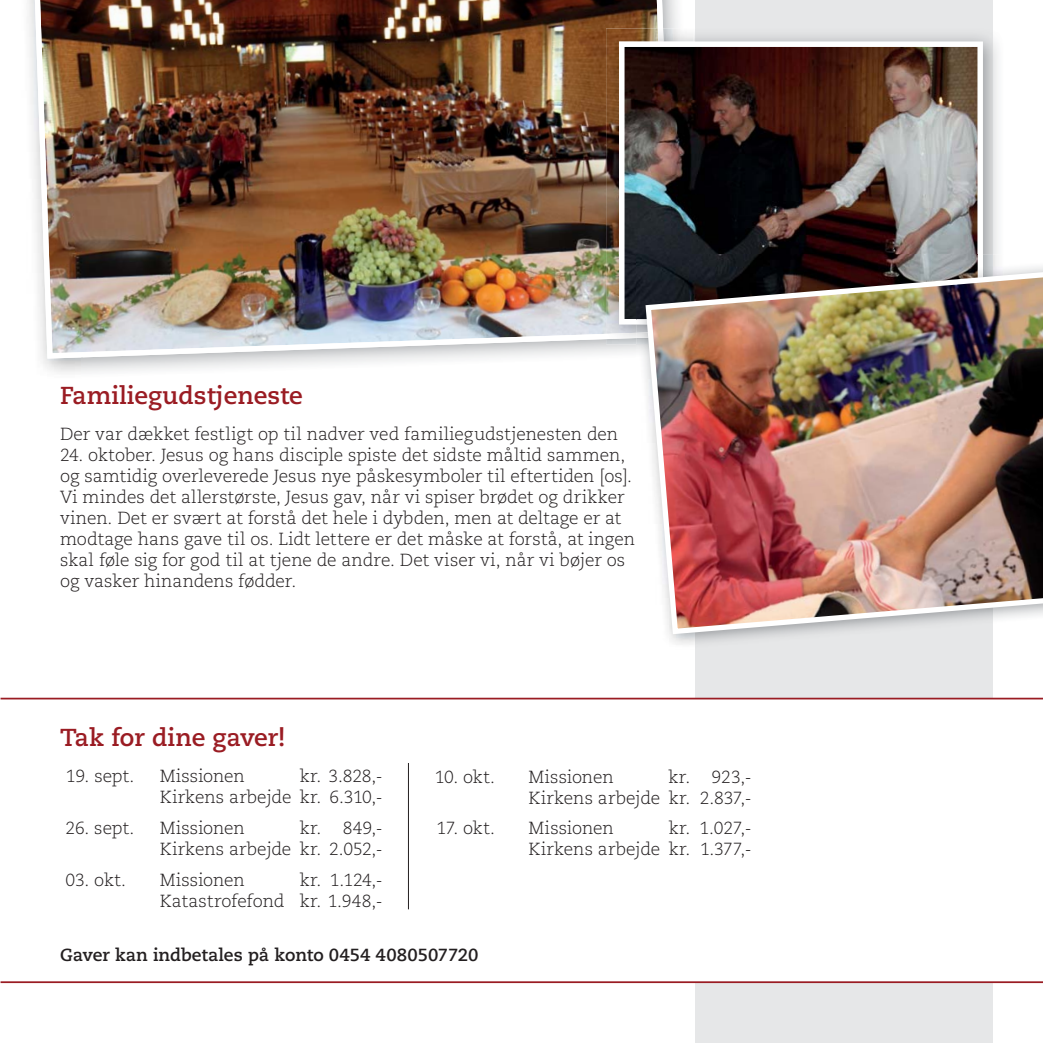
<style>
.page{position:relative;width:1043px;height:1043px;background:#fff}
.page>*{position:absolute;margin:0;border:0;box-sizing:border-box;transform-origin:0 0}
.t1{font:700 24.5px "Caecilia LT Std";color:#9a1c23}
.t2{font:300 17.5px/21px "Caecilia LT Std";color:#231f20;text-align:right}
.t3{font:700 17.5px "Caecilia LT Std";color:#231f20}
</style>
<div class="page">
<div style="left:695px;top:0;width:298px;height:1043px;background:#e6e7e8"></div>
<div style="left:60px;top:699px;width:983px;height:283px;background:#fff"></div>
<hr style="left:1px;top:698px;width:1042px;height:1px;background:#9a1c23">
<hr style="left:1px;top:981px;width:1042px;height:2px;background:#9a1c23">
<hr style="left:408px;top:763px;width:1px;height:146px;background:#231f20">
<img style="left:34px;top:0;width:640px;height:359px">
<img style="left:606px;top:28px;width:57px;height:311px">
<img style="left:619px;top:42px;width:364px;height:282px">
<img style="left:636px;top:338px;width:7px;height:40px">
<img style="left:636px;top:324px;width:7px;height:14px">
<img style="left:636px;top:255px;width:347px;height:69px">
<img style="left:643px;top:261px;width:400px;height:376px">
<h1 class="t1" style="left:60px;top:383px;width:244px">Familiegudstjeneste</h1>
<p class="t2" style="left:60px;top:424px;width:560px">Der var dækket festligt op til nadver ved familiegudstjenesten den</p>
<p class="t2" style="left:60px;top:445px;width:576px;text-align:left">24. oktober. Jesus og hans disciple spiste det sidste måltid sammen, og samtidig overleverede Jesus nye påskesymboler til eftertiden [os].<br>Vi mindes det allerstørste, Jesus gav, når vi spiser brødet og drikker vinen. Det er svært at forstå det hele i dybden, men at deltage er at modtage hans gave til os. Lidt lettere er det måske at forstå, at ingen skal føle sig for god til at tjene de andre. Det viser vi, når vi bøjer os og vasker hinandens fødder.</p>
<h1 class="t1" style="left:60px;top:725px;width:227px">Tak for dine gaver!</h1>
<p class="t2" style="left:66px;top:766px;width:70px">19. sept.</p>
<p class="t2" style="left:160px;top:766px;width:87px">Missionen</p>
<p class="t2" style="left:160px;top:766px;width:224px">kr. 3.828,-<br>Kirkens arbejde kr. 6.310,-</p>
<p class="t2" style="left:66px;top:818px;width:70px">26. sept.</p>
<p class="t2" style="left:160px;top:818px;width:87px">Missionen</p>
<p class="t2" style="left:160px;top:818px;width:224px">kr. 849,-<br>Kirkens arbejde kr. 2.052,-</p>
<p class="t2" style="left:65px;top:870px;width:62px">03. okt.</p>
<p class="t2" style="left:160px;top:870px;width:87px">Missionen</p>
<p class="t2" style="left:160px;top:870px;width:224px">kr. 1.124,-<br>Katastrofefond kr. 1.948,-</p>
<p class="t2" style="left:435px;top:767px;width:62px">10. okt.</p>
<p class="t2" style="left:529px;top:767px;width:87px">Missionen</p>
<p class="t2" style="left:529px;top:767px;width:224px">kr. 923,-<br>Kirkens arbejde kr. 2.837,-</p>
<p class="t2" style="left:436px;top:819px;width:60px">17. okt.</p>
<p class="t2" style="left:529px;top:819px;width:87px">Missionen</p>
<p class="t2" style="left:529px;top:819px;width:224px">kr. 1.027,-<br>Kirkens arbejde kr. 1.377,-</p>
<p class="t3" style="left:60px;top:946px;width:420px">Gaver kan indbetales på konto 0454 4080507720</p>
</div>
